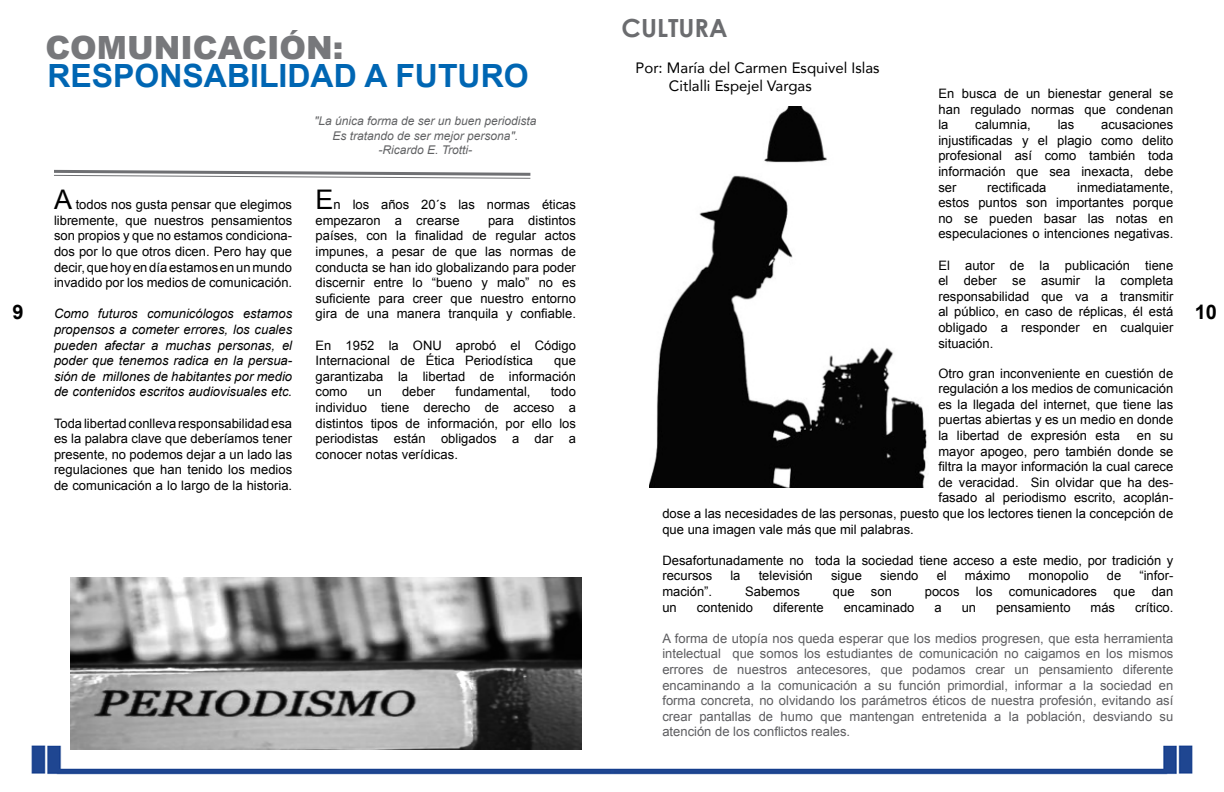
<style>
.page{position:relative;width:1224px;height:792px;background:#fff}
.page>*{position:absolute;margin:0;border:0;box-sizing:border-box;transform-origin:0 0}
.t1{font:700 32px "Arial";color:#0066b3}
.t2{font:900 32px "Arial";color:#77787b}
.t3{font:700 25px "Century Gothic";color:#6b6c6f}
.t4{font:700 20px "Arial";color:#000}
.t5{font:15px/18px "Avenir";color:#000}
.t6{font:13px/15.6px "Arial";color:#000;text-align:justify}
.t7{font:13px/15.6px "Arial";color:#5d5d60;text-align:justify}
.t8{font:italic 13px/15.6px "Arial";color:#000;text-align:justify}
.t9{font:italic 12px/14.4px "Arial";color:#616264;text-align:center}
.s1{font-size:27px}
</style>
<div class="page">
<img style="left:31px;top:577px;width:1162px;height:198px">
<img style="left:71px;top:577px;width:511px;height:173px">
<svg style="left:54px;top:169px;width:477px;height:10px"></svg>
<img style="left:649px;top:106px;width:278px;height:382px">
<h3 class="t4" style="left:12px;top:298px;width:13px">9</h3>
<h1 class="t2" style="left:45px;top:24px;width:300px">COMUNICACIÓN:</h1>
<h1 class="t1" style="left:48px;top:54px;width:483px">RESPONSABILIDAD A FUTURO</h1>
<p class="t9" style="left:314px;top:114px;width:224px">"La única forma de ser un buen periodista<br>Es tratando de ser mejor persona". -Ricardo E. Trotti-</p>
<p class="t6" style="left:54px;top:197px;width:240px"><span class="s1">A</span> todos nos gusta pensar que elegimos libremente, que nuestros pensamientos son propios y que no estamos condiciona&shy;dos por lo que otros dicen. Pero hay que decir, que hoy en día estamos en un mundo invadido por los medios de comunicación.</p>
<p class="t8" style="left:54px;top:306px;width:240px">Como futuros comunicólogos estamos propensos a cometer errores, los cuales pueden afectar a muchas personas, el poder que tenemos radica en la persua&shy;sión de millones de habitantes por medio de contenidos escritos audiovisuales etc.</p>
<p class="t6" style="left:54px;top:415px;width:240px">Toda libertad conlleva responsabilidad esa es la palabra clave que deberíamos tener presente, no podemos dejar a un lado las regulaciones que han tenido los medios de comunicación a lo largo de la historia.</p>
<p class="t6" style="left:316px;top:197px;width:262px"><span class="s1">E</span>n los años 20´s las normas éticas empezaron a crearse</p>
<p class="t6" style="left:316px;top:213px;width:262px;text-indent:172px">para distintos países, con la finalidad de regular actos impunes, a pesar de que las normas de conducta se han ido globalizando para poder discernir entre lo “bueno y malo” no es suficiente para creer que nuestro entorno gira de una manera tranquila y confiable.</p>
<p class="t6" style="left:316px;top:337px;width:262px">En 1952 la ONU aprobó el Código<br>Internacional de Ética Periodística</p>
<p class="t6" style="left:316px;top:353px;width:262px;text-indent:239px">que garantizaba la libertad de información como</p>
<p class="t6" style="left:367px;top:384px;width:16px">un</p>
<p class="t6" style="left:402px;top:384px;width:35px">deber</p>
<p class="t6" style="left:455px;top:384px;width:77px">fundamental,</p>
<p class="t6" style="left:316px;top:384px;width:262px;text-indent:235px">todo individuo tiene derecho de acceso a distintos tipos de información, por ello los periodistas están obligados a dar a conocer notas verídicas.</p>
<h2 class="t3" style="left:622px;top:12px;width:107px">CULTURA</h2>
<p class="t5" style="left:669px;top:58px;width:212px;text-indent:-33px">Por: María del Carmen Esquivel Islas<br>Citlalli Espejel Vargas</p>
<p class="t6" style="left:938px;top:86px;width:236px">En busca de un bienestar general se han regulado normas que condenan la</p>
<p class="t6" style="left:938px;top:117px;width:236px;text-indent:163px">acusaciones injustificadas y el plagio como delito profesional así como también toda información que sea inexacta, debe ser</p>
<p class="t6" style="left:975px;top:117px;width:57px">calumnia,</p>
<p class="t6" style="left:1058px;top:117px;width:18px">las</p>
<p class="t6" style="left:987px;top:179px;width:61px">rectificada</p>
<p class="t6" style="left:938px;top:179px;width:236px;text-indent:139px">inmediatamente, estos puntos son importantes porque no se pueden basar las notas en especulaciones o intenciones negativas.</p>
<p class="t6" style="left:938px;top:257px;width:236px">El autor de la publicación tiene el deber se asumir la completa responsabilidad que va a transmitir al público, en caso de réplicas, él está obligado a responder en cualquier situación.</p>
<p class="t6" style="left:938px;top:365px;width:236px">Otro gran inconveniente en cuestión de regulación a los medios de comunicación es la llegada del internet, que tiene las puertas abiertas y es un medio en donde la libertad de expresión esta</p>
<p class="t6" style="left:1137px;top:428px;width:38px">en su</p>
<p class="t6" style="left:938px;top:443px;width:236px">mayor apogeo, pero también donde se</p>
<p class="t6" style="left:938px;top:459px;width:236px">filtra la mayor información la cual carece</p>
<p class="t6" style="left:938px;top:475px;width:236px">de veracidad. Sin olvidar que ha des-</p>
<p class="t6" style="left:938px;top:490px;width:237px">fasado al periodismo escrito, acoplán-</p>
<p class="t6" style="left:662px;top:506px;width:512px">dose a las necesidades de las personas, puesto que los lectores tienen la concepción de</p>
<p class="t6" style="left:662px;top:521px;width:253px">que una imagen vale más que mil palabras.</p>
<p class="t6" style="left:662px;top:553px;width:512px">Desafortunadamente no toda la sociedad tiene acceso a este medio, por tradición y recursos</p>
<p class="t6" style="left:730px;top:568px;width:12px">la</p>
<p class="t6" style="left:759px;top:568px;width:56px">televisión</p>
<p class="t6" style="left:831px;top:568px;width:33px">sigue</p>
<p class="t6" style="left:880px;top:568px;width:40px">siendo</p>
<p class="t6" style="left:937px;top:568px;width:12px">el</p>
<p class="t6" style="left:965px;top:568px;width:47px">máximo</p>
<p class="t6" style="left:1029px;top:568px;width:61px">monopolio</p>
<p class="t6" style="left:1107px;top:568px;width:16px">de</p>
<p class="t6" style="left:1139px;top:568px;width:35px">“infor-</p>
<p class="t6" style="left:662px;top:584px;width:51px">mación”.</p>
<p class="t6" style="left:745px;top:584px;width:56px">Sabemos</p>
<p class="t6" style="left:833px;top:584px;width:23px">que</p>
<p class="t6" style="left:871px;top:584px;width:22px">son</p>
<p class="t6" style="left:925px;top:584px;width:36px">pocos</p>
<p class="t6" style="left:976px;top:584px;width:18px">los</p>
<p class="t6" style="left:1009px;top:584px;width:90px">comunicadores</p>
<p class="t6" style="left:1114px;top:584px;width:23px">que</p>
<p class="t6" style="left:1152px;top:584px;width:23px">dan</p>
<p class="t6" style="left:662px;top:599px;width:16px">un</p>
<p class="t6" style="left:697px;top:599px;width:58px">contenido</p>
<p class="t6" style="left:773px;top:599px;width:52px">diferente</p>
<p class="t6" style="left:844px;top:599px;width:72px">encaminado</p>
<p class="t6" style="left:935px;top:599px;width:9px">a</p>
<p class="t6" style="left:962px;top:599px;width:16px">un</p>
<p class="t6" style="left:996px;top:599px;width:76px">pensamiento</p>
<p class="t6" style="left:1091px;top:599px;width:26px">más</p>
<p class="t6" style="left:1135px;top:599px;width:40px">crítico.</p>
<p class="t7" style="left:662px;top:631px;width:513px">A forma de utopía nos queda esperar que los medios progresen, que esta herramienta intelectual que somos los estudiantes de comunicación no caigamos en los mismos errores de nuestros antecesores, que podamos crear un pensamiento diferente encaminando a la comunicación a su función primordial, informar a la sociedad en forma concreta, no olvidando los parámetros éticos de nuestra profesión, evitando así crear pantallas de humo que mantengan entretenida a la población, desviando su atención de los conflictos reales.</p>
<h3 class="t4" style="left:1195px;top:298px;width:24px">10</h3>
</div>
